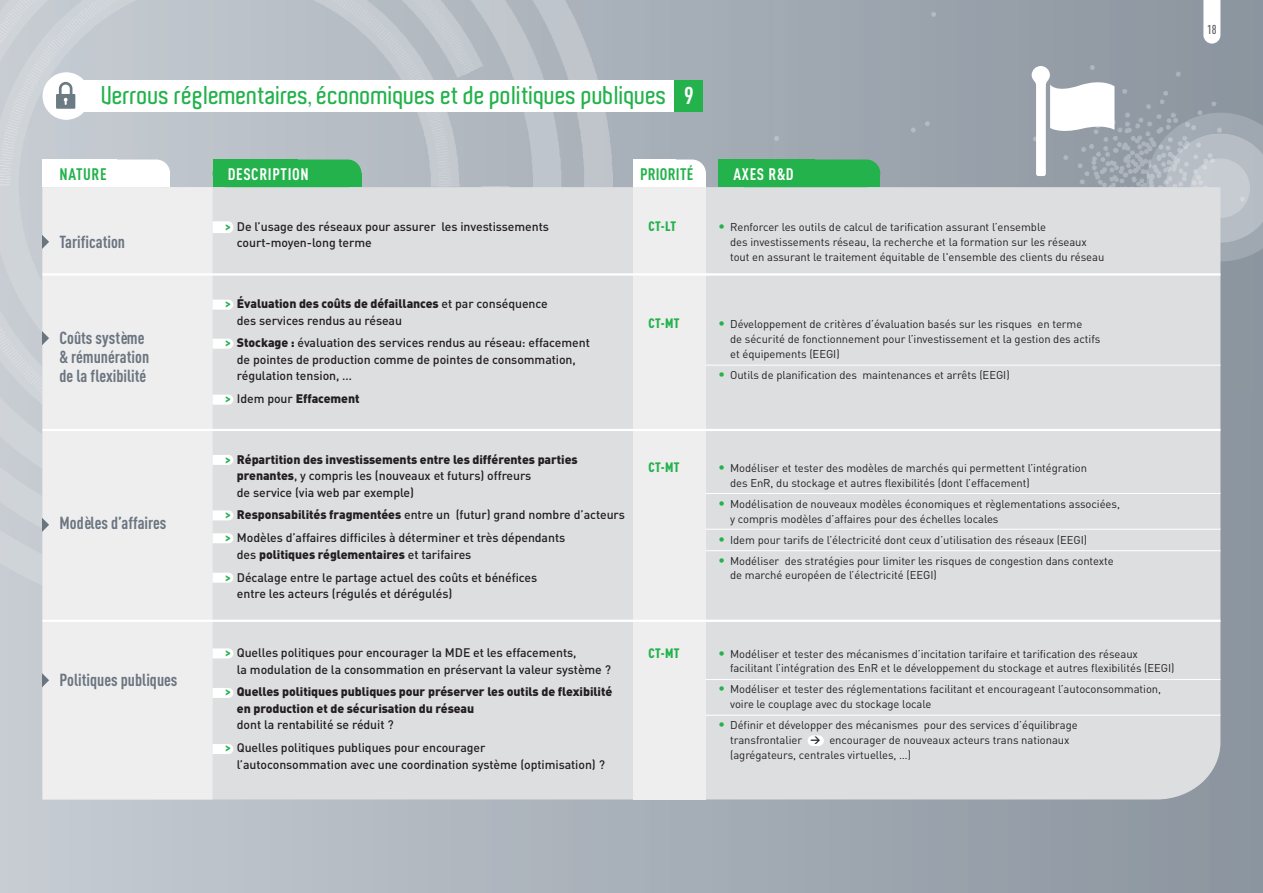
<style>
.page{position:relative;width:1263px;height:893px;background:#fff}
.page>*{position:absolute;margin:0;border:0;box-sizing:border-box;transform-origin:0 0}
.t1{font:600 24.75px "Aldo";color:#23b24b}
.t2{font:700 17.25px/18.8px "DIN Cond";color:#6b7580}
.t3{font:700 16.5px "DIN Cond";letter-spacing:.04em;color:#fff}
.t4{font:700 16.5px "DIN Cond";letter-spacing:.015em;color:#23b24b}
.t5{font:900 13.5px "DIN Cond";letter-spacing:.03em;color:#23b24b}
.t6{font:500 12.75px "DIN Cond";color:#636366}
.t7{font:500 12.3px/16.5px "DIN";letter-spacing:-.005em;color:#231f20}
.t8{font:900 12.3px/16.5px "DIN";letter-spacing:-.005em;color:#231f20}
.t9{font:11.25px/14.7px "DIN";letter-spacing:-.005em;color:#231f20}
.t10{font:700 9.75px "DIN";color:#231f20}
.s1{font-family:"DIN Cond";font-weight:700;font-size:24px;color:#fff}
.s2{font-family:"DIN Cond";font-weight:900;color:#23b24b}
.s3{font-weight:900}
.s4{font-family:"DIN Cond";color:#23b24b}
.s5{font-weight:500}
.s6{font-family:"DIN Cond";font-weight:900;font-size:13.5px;color:#23b24b}
</style>
<div class="page">
<div style="left:0;top:0;width:1263px;height:893px;background:linear-gradient(to right,#c6ccd3,#8a949f)"></div>
<img style="left:774px;top:0;width:489px;height:394px">
<img style="left:1146px;top:113px;width:117px;height:148px">
<img style="left:1165px;top:133px;width:98px;height:110px">
<img style="left:1190px;top:158px;width:60px;height:60px">
<img style="left:0;top:0;width:612px;height:624px">
<div style="left:213px;top:187px;width:1007px;height:612px;background:#dddee0"></div>
<div style="left:43px;top:187px;width:170px;height:612px;background:#eeeeef"></div>
<div style="left:213px;top:160px;width:148px;height:27px;background:#23b24b;border-radius:14px"></div>
<div style="left:213px;top:174px;width:148px;height:13px;background:#23b24b"></div>
<div style="left:213px;top:160px;width:85px;height:27px;background:#23b24b"></div>
<div style="left:43px;top:160px;width:127px;height:27px;background:#fff;border-radius:14px"></div>
<div style="left:43px;top:173px;width:127px;height:14px;background:#fff"></div>
<div style="left:43px;top:160px;width:74px;height:27px;background:#fff"></div>
<div style="left:634px;top:160px;width:72px;height:27px;background:#fff;border-radius:14px"></div>
<div style="left:634px;top:173px;width:72px;height:14px;background:#fff"></div>
<div style="left:634px;top:160px;width:42px;height:27px;background:#fff"></div>
<div style="left:731px;top:160px;width:149px;height:27px;background:#23b24b;border-radius:14px"></div>
<div style="left:731px;top:174px;width:149px;height:13px;background:#23b24b"></div>
<div style="left:719px;top:160px;width:96px;height:27px;background:#23b24b"></div>
<div style="left:634px;top:187px;width:72px;height:612px;background:#eeeeef"></div>
<div style="left:53px;top:81px;width:633px;height:31px;background:#fff"></div>
<div style="left:674px;top:81px;width:29px;height:31px;background:#23b24b"></div>
<hr style="left:43px;top:620px;width:1177px;height:2px;background:#fff">
<hr style="left:43px;top:429px;width:1177px;height:2px;background:#fff">
<hr style="left:43px;top:273px;width:1177px;height:3px;background:#fff">
<div style="left:43px;top:72px;width:47px;height:48px;background:#fff;border-radius:24px"></div>
<svg style="left:56px;top:82px;width:19px;height:27px"></svg>
<svg style="left:213px;top:221px;width:20px;height:12px"></svg>
<svg style="left:213px;top:455px;width:20px;height:10px"></svg>
<svg style="left:213px;top:395px;width:20px;height:10px"></svg>
<svg style="left:213px;top:339px;width:20px;height:10px"></svg>
<svg style="left:213px;top:300px;width:20px;height:10px"></svg>
<svg style="left:213px;top:510px;width:20px;height:10px"></svg>
<svg style="left:213px;top:533px;width:20px;height:10px"></svg>
<svg style="left:213px;top:573px;width:20px;height:10px"></svg>
<svg style="left:213px;top:648px;width:20px;height:10px"></svg>
<svg style="left:213px;top:688px;width:20px;height:10px"></svg>
<svg style="left:213px;top:744px;width:20px;height:10px"></svg>
<svg style="left:43px;top:230px;width:6px;height:24px"></svg>
<svg style="left:43px;top:668px;width:6px;height:25px"></svg>
<svg style="left:43px;top:326px;width:6px;height:24px"></svg>
<svg style="left:43px;top:513px;width:6px;height:24px"></svg>
<hr style="left:706px;top:365px;width:514px;height:1px;background:#fff">
<hr style="left:706px;top:679px;width:514px;height:1px;background:#fff">
<hr style="left:706px;top:715px;width:514px;height:1px;background:#fff">
<hr style="left:706px;top:493px;width:514px;height:1px;background:#fff">
<hr style="left:706px;top:529px;width:514px;height:1px;background:#fff">
<hr style="left:706px;top:550px;width:514px;height:1px;background:#fff">
<div style="left:808px;top:735px;width:16px;height:11px;background:#fff;border-radius:5px"></div>
<svg style="left:1203px;top:0;width:17px;height:44px"></svg>
<svg style="left:1032px;top:66px;width:82px;height:110px"></svg>
<h1 class="t1" style="left:102px;top:81px;width:593px">Verrous réglementaires, économiques et de politiques publiques <span class="s1">9</span></h1>
<h3 class="t4" style="left:60px;top:168px;width:49px">NATURE</h3>
<h3 class="t3" style="left:228px;top:168px;width:82px">DESCRIPTION</h3>
<h3 class="t4" style="left:640px;top:168px;width:55px">PRIORITÉ</h3>
<h3 class="t3" style="left:733px;top:168px;width:62px">AXES R&amp;D</h3>
<h2 class="t2" style="left:60px;top:234px;width:67px">Tarification</h2>
<h2 class="t2" style="left:60px;top:330px;width:91px">Coûts système &amp; rémunération de la flexibilité</h2>
<h2 class="t2" style="left:60px;top:515px;width:108px">Modèles d’affaires</h2>
<h2 class="t2" style="left:60px;top:672px;width:120px">Politiques publiques</h2>
<p class="t7" style="left:237px;top:218px;width:314px;text-indent:-11px"><span class="s2">&gt;</span> De l’usage des réseaux pour assurer les investissements court-moyen-long terme</p>
<p class="t7" style="left:237px;top:296px;width:312px;text-indent:-11px"><span class="s2">&gt;</span> <span class="s3">Évaluation des coûts de défaillances</span> et par conséquence des services rendus au réseau</p>
<p class="t7" style="left:237px;top:335px;width:354px;text-indent:-11px"><span class="s2">&gt;</span> <span class="s3">Stockage :</span> évaluation des services rendus au réseau: effacement de pointes de production comme de pointes de consommation, régulation tension, …</p>
<p class="t8" style="left:225px;top:391px;width:136px"><span class="s4">&gt;</span> <span class="s5">Idem pour</span> Effacement</p>
<p class="t7" style="left:237px;top:451px;width:342px;text-indent:-11px"><span class="s2">&gt;</span> <span class="s3">Répartition des investissements entre les différentes parties prenantes</span>, y compris les (nouveaux et futurs) offreurs<br>de service (via web par exemple)</p>
<p class="t7" style="left:225px;top:504px;width:401px;line-height:23px"><span class="s2">&gt;</span> <span class="s3">Responsabilités fragmentées</span> entre un (futur) grand nombre d’acteurs <span class="s2">&gt;</span> Modèles d’affaires difficiles à déterminer et très dépendants</p>
<p class="t7" style="left:225px;top:543px;width:313px;line-height:23px;text-indent:11px">des <span class="s3">politiques réglementaires</span> et tarifaires<br><span class="s2">&gt;</span> Décalage entre le partage actuel des coûts et bénéfices</p>
<p class="t7" style="left:237px;top:586px;width:217px">entre les acteurs (régulés et dérégulés)</p>
<p class="t7" style="left:237px;top:644px;width:376px;text-indent:-11px"><span class="s2">&gt;</span> Quelles politiques pour encourager la MDE et les effacements,<br>la modulation de la consommation en préservant la valeur système ?</p>
<p class="t8" style="left:237px;top:684px;width:377px;text-indent:-11px"><span class="s4">&gt;</span> Quelles politiques publiques pour préserver les outils de flexibilité en production et de sécurisation du réseau</p>
<p class="t7" style="left:225px;top:714px;width:262px;line-height:23px;text-indent:11px">dont la rentabilité se réduit ?<br><span class="s2">&gt;</span> Quelles politiques publiques pour encourager</p>
<p class="t7" style="left:237px;top:756px;width:370px">l’autoconsommation avec une coordination système (optimisation) ?</p>
<p class="t5" style="left:648px;top:222px;width:29px">CT-LT</p>
<p class="t5" style="left:648px;top:319px;width:33px">CT-MT</p>
<p class="t5" style="left:648px;top:462px;width:33px">CT-MT</p>
<p class="t5" style="left:648px;top:648px;width:33px">CT-MT</p>
<p class="t9" style="left:730px;top:220px;width:376px;text-indent:-11px"><span class="s6">•</span> Renforcer les outils de calcul de tarification assurant l’ensemble<br>des investissements réseau, la recherche et la formation sur les réseaux tout en assurant le traitement équitable de l'ensemble des clients du réseau</p>
<p class="t9" style="left:730px;top:317px;width:372px;text-indent:-11px"><span class="s6">•</span> Développement de critères d’évaluation basés sur les risques en terme<br>de sécurité de fonctionnement pour l’investissement et la gestion des actifs et équipements (EEGI)</p>
<p class="t9" style="left:719px;top:368px;width:293px"><span class="s6">•</span> Outils de planification des maintenances et arrêts (EEGI)</p>
<p class="t9" style="left:730px;top:461px;width:358px;text-indent:-11px"><span class="s6">•</span> Modéliser et tester des modèles de marchés qui permettent l’intégration des EnR, du stockage et autres flexibilités (dont l’effacement)</p>
<p class="t9" style="left:730px;top:497px;width:391px;text-indent:-11px"><span class="s6">•</span> Modélisation de nouveaux modèles économiques et règlementations associées, y compris modèles d’affaires pour des échelles locales</p>
<p class="t9" style="left:719px;top:532px;width:370px"><span class="s6">•</span> Idem pour tarifs de l’électricité dont ceux d’utilisation des réseaux (EEGI)</p>
<p class="t9" style="left:730px;top:553px;width:385px;text-indent:-11px"><span class="s6">•</span> Modéliser des stratégies pour limiter les risques de congestion dans contexte de marché européen de l’électricité (EEGI)</p>
<p class="t9" style="left:730px;top:646px;width:446px;text-indent:-11px"><span class="s6">•</span> Modéliser et tester des mécanismes d’incitation tarifaire et tarification des réseaux facilitant l’intégration des EnR et le développement du stockage et autres flexibilités (EEGI)</p>
<p class="t9" style="left:730px;top:682px;width:432px;text-indent:-11px"><span class="s6">•</span> Modéliser et tester des réglementations facilitant et encourageant l’autoconsommation, voire le couplage avec du stockage locale</p>
<p class="t9" style="left:730px;top:718px;width:349px;text-indent:-11px"><span class="s6">•</span> Définir et développer des mécanismes pour des services d’équilibrage transfrontalier</p>
<p class="t9" style="left:730px;top:733px;width:341px;text-indent:99px">encourager de nouveaux acteurs trans nationaux (agrégateurs, centrales virtuelles, …)</p>
<p class="t10" style="left:811px;top:734px;width:11px">&gt;</p>
<p class="t6" style="left:1207px;top:25px;width:11px">18</p>
</div>
